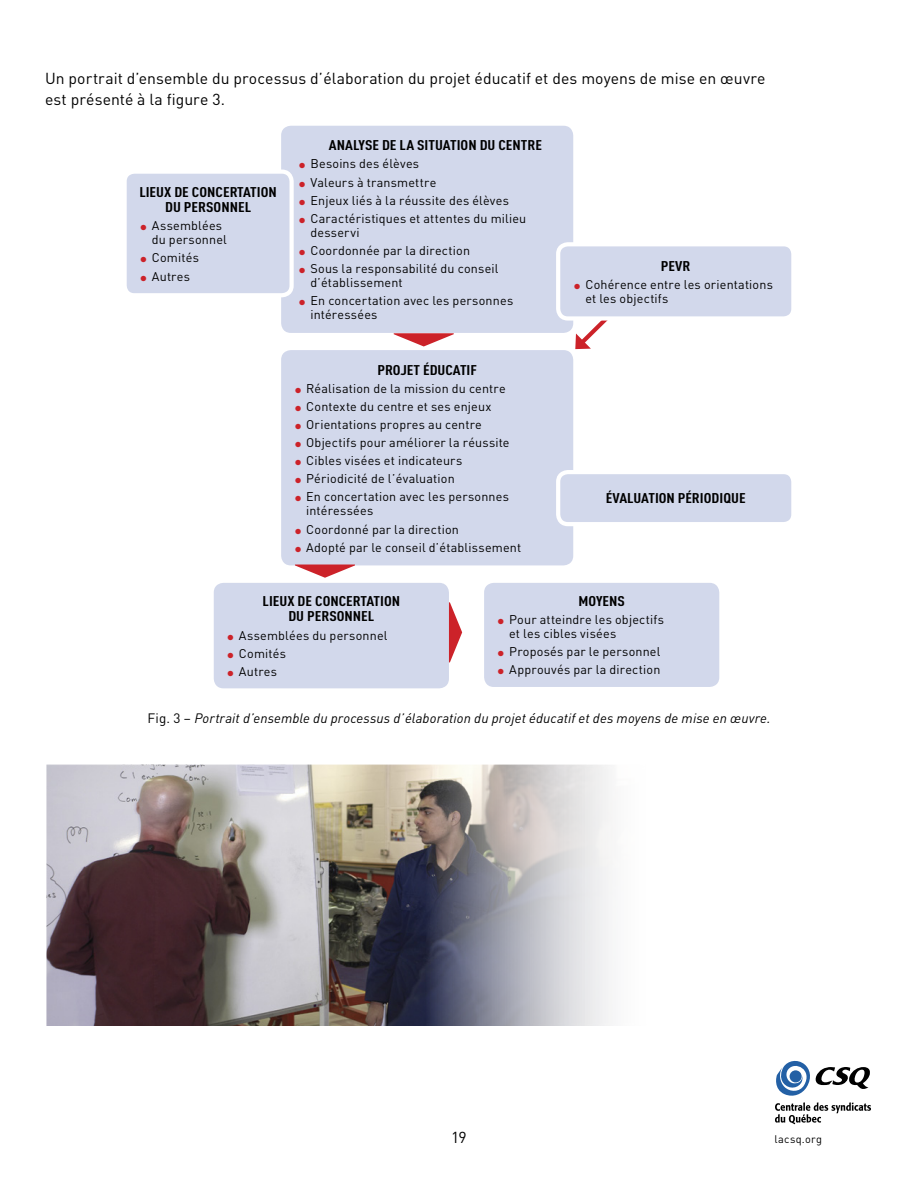
<style>
.page{position:relative;width:918px;height:1188px;background:#fff}
.page>*{position:absolute;margin:0;border:0;box-sizing:border-box;transform-origin:0 0}
.t1{font:15.75px/21px "DIN Offc";letter-spacing:.005em;color:#000}
.t2{font:700 condensed 13.95px/15.3px "DIN Offc";color:#000;text-align:center;scale:1.2 1}
.t3{font:italic 13.5px "DIN Offc";letter-spacing:.01em;color:#000}
.t4{font:12.6px/14px "DIN Offc";letter-spacing:.015em;color:#000}
.t5{font:10.95px "DIN Offc";letter-spacing:.03em;color:#000}
.s1{font-size:16.5px;color:#cc2229}
.s2{font-style:normal}
</style>
<div class="page">
<svg style="left:775px;top:1060px;width:96px;height:64px"></svg>
<div style="left:281px;top:126px;width:292px;height:207px;background:#d2d8eb;border-radius:10px"></div>
<div style="left:281px;top:350px;width:292px;height:215px;background:#d2d8eb;border-radius:10px"></div>
<div style="left:484px;top:583px;width:235px;height:104px;background:#d2d8eb;border-radius:10px"></div>
<div style="left:214px;top:583px;width:235px;height:105px;background:#d2d8eb;border-radius:10px"></div>
<div style="left:125px;top:172px;width:167px;height:123px;background:#d2d8eb;border-radius:10px"></div>
<div style="left:123px;top:170px;width:171px;height:127px;border:4px solid #fff;border-radius:10px"></div>
<div style="left:558px;top:472px;width:235px;height:52px;background:#d2d8eb;border-radius:10px"></div>
<div style="left:556px;top:470px;width:239px;height:56px;border:4px solid #fff;border-radius:10px"></div>
<svg style="left:575px;top:321px;width:32px;height:29px"></svg>
<div style="left:558px;top:244px;width:235px;height:74px;background:#d2d8eb;border-radius:10px"></div>
<div style="left:556px;top:242px;width:239px;height:79px;border:4px solid #fff;border-radius:10px"></div>
<svg style="left:394px;top:333px;width:60px;height:13px"></svg>
<svg style="left:449px;top:602px;width:13px;height:60px"></svg>
<svg style="left:295px;top:565px;width:60px;height:13px"></svg>
<img style="left:47px;top:765px;width:565px;height:261px">
<p class="t1" style="left:45px;top:68px;width:722px">Un portrait d’ensemble du processus d’élaboration du projet éducatif et des moyens de mise en œuvre est présenté à la figure 3.</p>
<p class="t2" style="left:329px;top:137px;width:179px">ANALYSE DE LA SITUATION DU CENTRE</p>
<p class="t4" style="left:298px;top:157px;width:123px"><span class="s1">•</span> Besoins des élèves</p>
<p class="t4" style="left:298px;top:175px;width:140px"><span class="s1">•</span> Valeurs à transmettre</p>
<p class="t4" style="left:298px;top:193px;width:213px"><span class="s1">•</span> Enjeux liés à la réussite des élèves</p>
<p class="t4" style="left:310px;top:211px;width:217px;text-indent:-13px"><span class="s1">•</span> Caractéristiques et attentes du milieu desservi</p>
<p class="t4" style="left:298px;top:243px;width:174px"><span class="s1">•</span> Coordonnée par la direction</p>
<p class="t4" style="left:310px;top:261px;width:190px;text-indent:-13px"><span class="s1">•</span> Sous la responsabilité du conseil d’établissement</p>
<p class="t4" style="left:310px;top:293px;width:204px;text-indent:-13px"><span class="s1">•</span> En concertation avec les personnes intéressées</p>
<p class="t2" style="left:139px;top:184px;width:116px">LIEUX DE CONCERTATION<br>DU PERSONNEL</p>
<p class="t4" style="left:152px;top:219px;width:77px;text-indent:-13px"><span class="s1">•</span> Assemblées du personnel</p>
<p class="t4" style="left:139px;top:251px;width:61px"><span class="s1">•</span> Comités</p>
<p class="t4" style="left:139px;top:269px;width:52px"><span class="s1">•</span> Autres</p>
<p class="t2" style="left:661px;top:258px;width:26px">PEVR</p>
<p class="t4" style="left:585px;top:277px;width:189px;text-indent:-13px"><span class="s1">•</span> Cohérence entre les orientations et les objectifs</p>
<p class="t2" style="left:377px;top:362px;width:85px">PROJET ÉDUCATIF</p>
<p class="t4" style="left:294px;top:381px;width:214px"><span class="s1">•</span> Réalisation de la mission du centre</p>
<p class="t4" style="left:294px;top:399px;width:199px"><span class="s1">•</span> Contexte du centre et ses enjeux</p>
<p class="t4" style="left:294px;top:417px;width:190px"><span class="s1">•</span> Orientations propres au centre</p>
<p class="t4" style="left:294px;top:435px;width:217px"><span class="s1">•</span> Objectifs pour améliorer la réussite</p>
<p class="t4" style="left:294px;top:453px;width:170px"><span class="s1">•</span> Cibles visées et indicateurs</p>
<p class="t4" style="left:294px;top:472px;width:163px"><span class="s1">•</span> Périodicité de l’évaluation</p>
<p class="t4" style="left:306px;top:490px;width:204px;text-indent:-13px"><span class="s1">•</span> En concertation avec les personnes intéressées</p>
<p class="t4" style="left:294px;top:522px;width:167px"><span class="s1">•</span> Coordonné par la direction</p>
<p class="t4" style="left:294px;top:540px;width:229px"><span class="s1">•</span> Adopté par le conseil d’établissement</p>
<p class="t2" style="left:606px;top:490px;width:118px">ÉVALUATION PÉRIODIQUE</p>
<p class="t2" style="left:263px;top:593px;width:116px">LIEUX DE CONCERTATION<br>DU PERSONNEL</p>
<p class="t4" style="left:226px;top:628px;width:163px"><span class="s1">•</span> Assemblées du personnel</p>
<p class="t4" style="left:226px;top:646px;width:61px"><span class="s1">•</span> Comités</p>
<p class="t4" style="left:226px;top:664px;width:52px"><span class="s1">•</span> Autres</p>
<p class="t2" style="left:578px;top:593px;width:40px">MOYENS</p>
<p class="t4" style="left:509px;top:612px;width:156px;text-indent:-13px"><span class="s1">•</span> Pour atteindre les objectifs et les cibles visées</p>
<p class="t4" style="left:497px;top:645px;width:165px"><span class="s1">•</span> Proposés par le personnel</p>
<p class="t4" style="left:497px;top:663px;width:165px"><span class="s1">•</span> Approuvés par la direction</p>
<p class="t3" style="left:147px;top:710px;width:625px"><span class="s2">Fig. 3 –</span> Portrait d’ensemble du processus d’élaboration du projet éducatif et des moyens de mise en œuvre.</p>
<p class="t1" style="left:451px;top:1127px;width:17px">19</p>
<p class="t5" style="left:775px;top:1132px;width:49px">lacsq.org</p>
</div>
